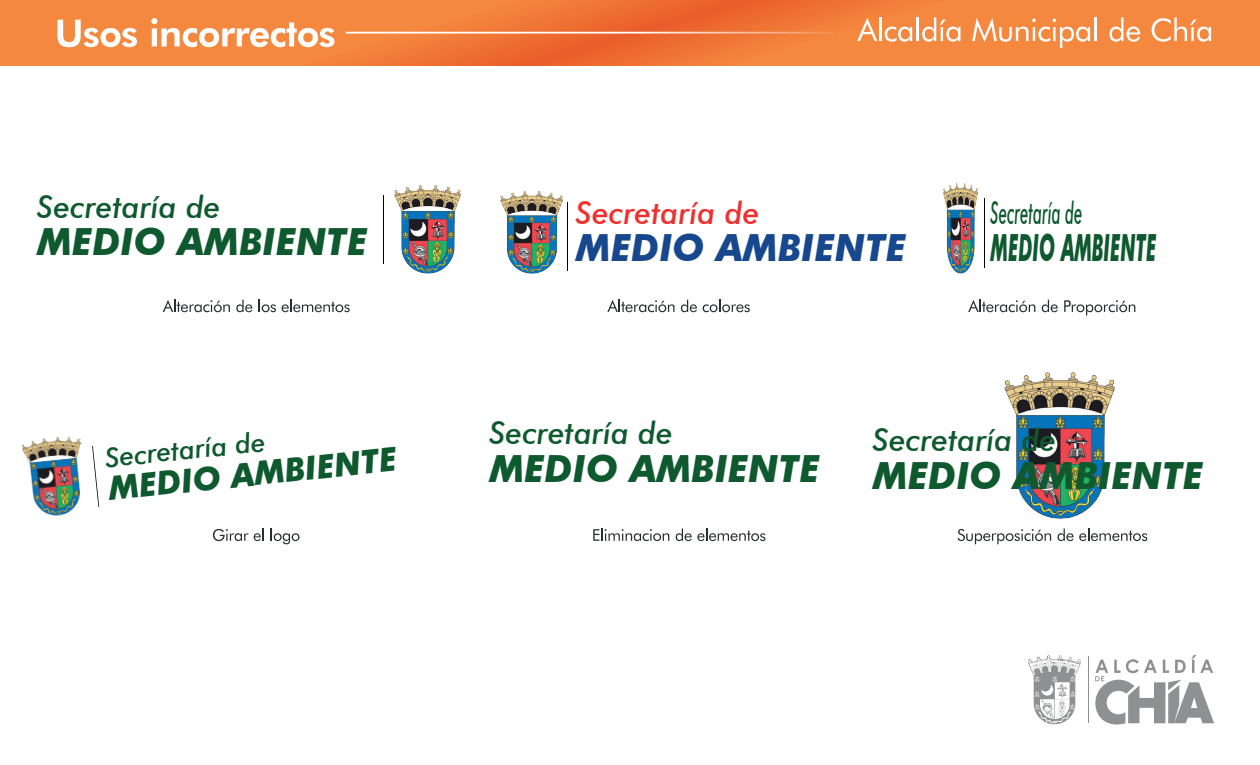
<style>
.page{position:relative;width:1260px;height:765px;background:#fff}
.page>*{position:absolute;margin:0;border:0;box-sizing:border-box;transform-origin:0 0}
.t1{font:italic 700 37.38px "Futura BT";color:#0e592e}
.t2{font:italic 700 37.38px "Futura BT";color:#17488e}
.t3{font:italic 700 37.38px "Futura BT";color:#0e592e;scale:.5 1}
.t4{font:italic 700 32.88px "Futura BT";color:#0e592e}
.t5{font:italic 500 31.25px "Futura BT";color:#0e592e}
.t6{font:italic 500 31.25px "Futura BT";color:#ee302e}
.t7{font:italic 500 31.25px "Futura BT";color:#0e592e;scale:.5 1}
.t8{font:italic 500 27.38px "Futura BT";color:#0e592e}
</style>
<div class="page">
<img style="left:1004px;top:373px;width:110px;height:146px">
<svg style="left:0;top:0;width:1260px;height:65px;background:#f27f3a"></svg>
<svg style="left:57px;top:20px;width:80px;height:27px"></svg>
<svg style="left:151px;top:18px;width:183px;height:29px"></svg>
<svg style="left:857px;top:18px;width:20px;height:23px"></svg>
<hr style="left:879px;top:17px;width:2px;height:24px;background:#fff">
<svg style="left:885px;top:27px;width:27px;height:15px"></svg>
<hr style="left:916px;top:17px;width:3px;height:24px;background:#fff">
<svg style="left:922px;top:17px;width:38px;height:25px"></svg>
<svg style="left:972px;top:18px;width:118px;height:30px;background:#f6a066"></svg>
<hr style="left:1094px;top:17px;width:3px;height:24px;background:#fff">
<svg style="left:1109px;top:17px;width:31px;height:25px"></svg>
<svg style="left:1152px;top:17px;width:59px;height:25px"></svg>
<hr style="left:346px;top:32px;width:487px;height:2px;background:#fff">
<svg style="left:163px;top:300px;width:67px;height:12px"></svg>
<svg style="left:236px;top:300px;width:16px;height:12px"></svg>
<svg style="left:259px;top:300px;width:17px;height:12px"></svg>
<svg style="left:282px;top:300px;width:68px;height:12px"></svg>
<svg style="left:607px;top:300px;width:68px;height:12px"></svg>
<svg style="left:681px;top:300px;width:16px;height:12px"></svg>
<svg style="left:703px;top:300px;width:47px;height:12px"></svg>
<svg style="left:968px;top:300px;width:67px;height:12px"></svg>
<svg style="left:1042px;top:300px;width:16px;height:12px"></svg>
<svg style="left:1064px;top:300px;width:71px;height:15px"></svg>
<svg style="left:213px;top:529px;width:51px;height:12px"></svg>
<svg style="left:271px;top:529px;width:29px;height:15px"></svg>
<svg style="left:593px;top:529px;width:76px;height:12px"></svg>
<svg style="left:676px;top:529px;width:89px;height:12px"></svg>
<svg style="left:958px;top:529px;width:93px;height:15px"></svg>
<svg style="left:1058px;top:529px;width:89px;height:12px"></svg>
<svg style="left:1028px;top:655px;width:53px;height:69px"></svg>
<hr style="left:1088px;top:656px;width:1px;height:67px;background:#8e9091">
<svg style="left:1095px;top:655px;width:119px;height:70px"></svg>
<hr style="left:383px;top:195px;width:1px;height:68px;background:#000001">
<hr style="left:567px;top:203px;width:1px;height:68px;background:#000001">
<img style="left:394px;top:186px;width:66px;height:88px">
<img style="left:500px;top:191px;width:62px;height:83px">
<hr style="left:984px;top:198px;width:1px;height:69px;background:#000001">
<img style="left:944px;top:183px;width:34px;height:91px">
<svg style="left:92px;top:446px;width:7px;height:61px"></svg>
<img style="left:21px;top:436px;width:61px;height:80px">
<p class="t5" style="left:37px;top:188px;width:185px">Secretaría de</p>
<p class="t1" style="left:37px;top:219px;width:332px">MEDIO AMBIENTE</p>
<p class="t8" style="left:104px;top:442px;width:163px;rotate:-6deg">Secretaría de</p>
<p class="t4" style="left:106px;top:469px;width:291px;rotate:-6deg">MEDIO AMBIENTE</p>
<p class="t6" style="left:576px;top:194px;width:185px">Secretaría de</p>
<p class="t2" style="left:576px;top:225px;width:332px">MEDIO AMBIENTE</p>
<p class="t7" style="left:991px;top:194px;width:186px">Secretaría de</p>
<p class="t3" style="left:991px;top:225px;width:333px">MEDIO AMBIENTE</p>
<p class="t5" style="left:489px;top:414px;width:185px">Secretaría de</p>
<p class="t1" style="left:489px;top:446px;width:332px">MEDIO AMBIENTE</p>
<p class="t5" style="left:873px;top:421px;width:185px">Secretaría de</p>
<p class="t1" style="left:873px;top:453px;width:332px">MEDIO AMBIENTE</p>
</div>
